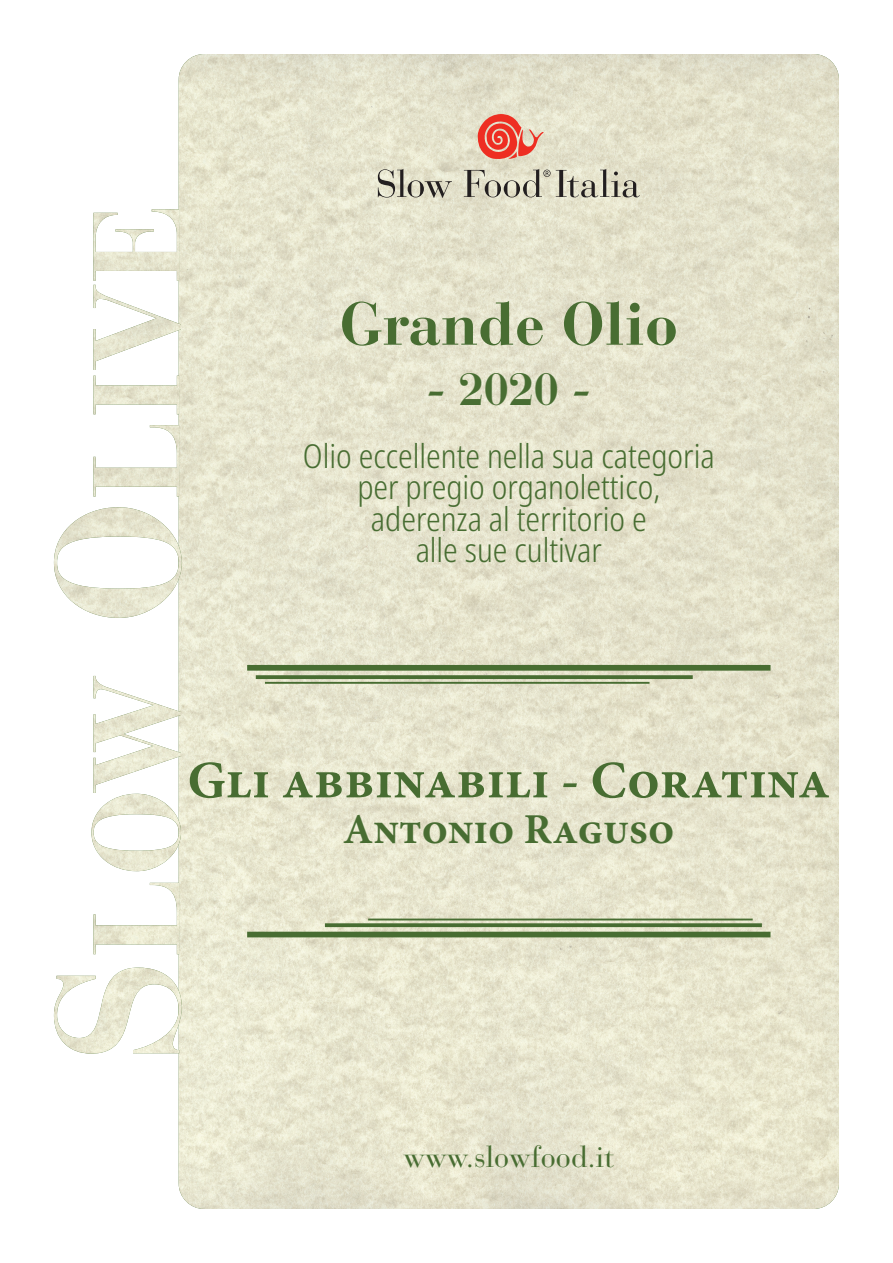
<style>
.page{position:relative;width:893px;height:1263px;background:#fff}
.page>*{position:absolute;margin:0;border:0;box-sizing:border-box;transform-origin:0 0}
.t1{font:700 60px "Bauer Bodoni Std";color:#486d32}
.t2{font:700 52.8px "Minion Pro";color:#486d32}
.t3{font:700 45px "Bauer Bodoni Std";color:#486d32}
.t4{font:700 42.6px "Minion Pro";color:#486d32}
.t5{font:300 condensed 33px "Noto Sans";color:#486d32}
.t6{font:30px "Bauer Bodoni Std";color:#486d32}
</style>
<div class="page">
<img style="left:179px;top:54px;width:660px;height:1155px">
<img style="left:54px;top:209px;width:128px;height:844px">
<div style="left:247px;top:665px;width:523px;height:6px;background:#486d32"></div>
<svg style="left:256px;top:675px;width:437px;height:4px;background:#51733a"></svg>
<hr style="left:265px;top:682px;width:384px;height:2px;background:#486d32">
<div style="left:247px;top:932px;width:523px;height:5px;background:#486d32"></div>
<svg style="left:325px;top:923px;width:437px;height:4px;background:#54763d"></svg>
<hr style="left:368px;top:918px;width:385px;height:2px;background:#486d32">
<svg style="left:478px;top:114px;width:66px;height:46px;background:#e88877"></svg>
<svg style="left:378px;top:169px;width:74px;height:29px;background:#bbb9a7"></svg>
<svg style="left:464px;top:169px;width:176px;height:28px;background:#bbb8a7"></svg>
<p class="t1" style="left:339px;top:288px;width:340px">Grande Olio</p>
<p class="t3" style="left:426px;top:362px;width:167px">- 2020 -</p>
<p class="t5" style="left:303px;top:433px;width:413px">Olio eccellente nella sua categoria</p>
<p class="t5" style="left:357px;top:464px;width:304px">per pregio organolettico,</p>
<p class="t5" style="left:371px;top:496px;width:277px">aderenza al territorio e</p>
<p class="t5" style="left:416px;top:527px;width:188px">alle sue cultivar</p>
<p class="t2" style="left:187px;top:749px;width:644px">Gli abbinabili - Coratina</p>
<p class="t4" style="left:343px;top:804px;width:333px">Antonio Raguso</p>
<p class="t6" style="left:403px;top:1139px;width:212px">www.slowfood.it</p>
</div>
